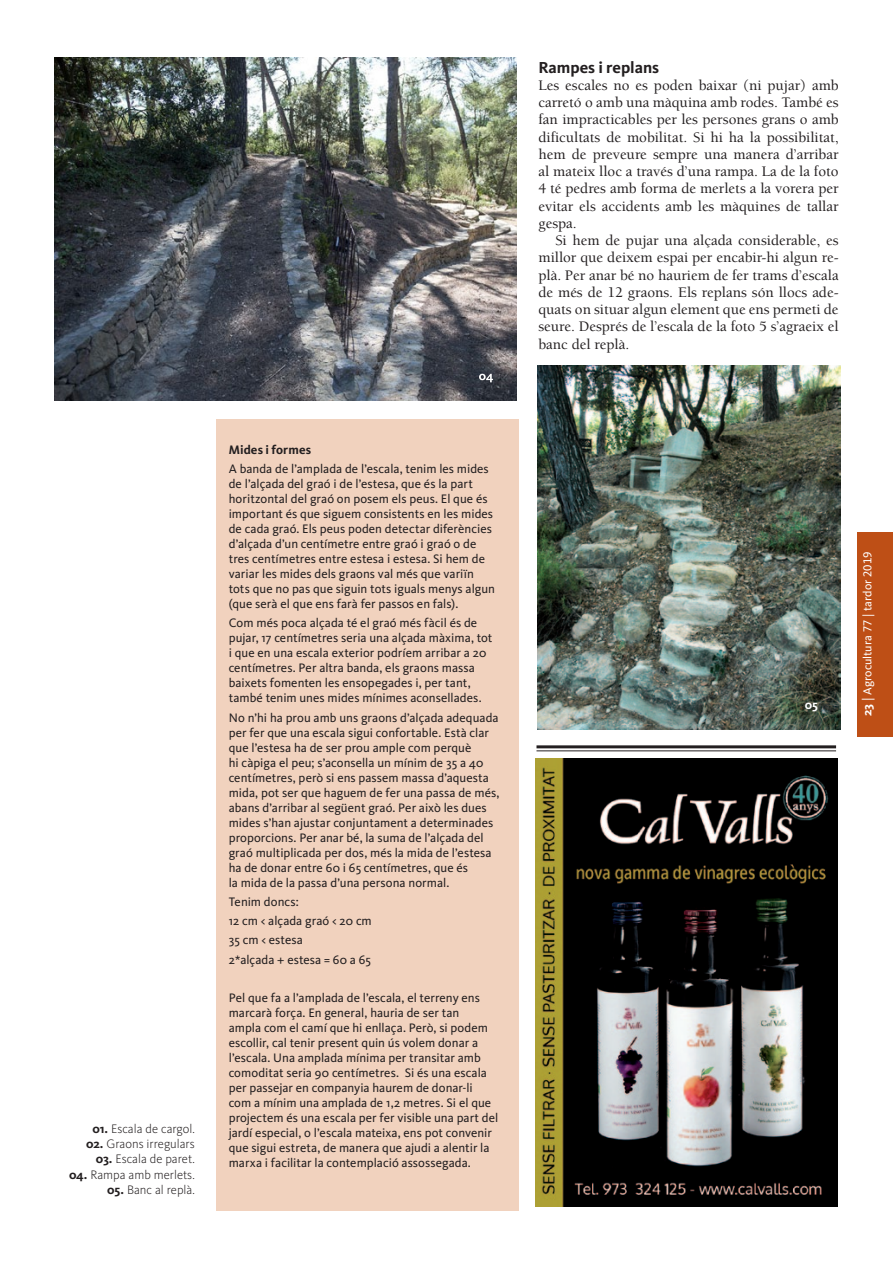
<style>
.page{position:relative;width:893px;height:1263px;background:#fff}
.page>*{position:absolute;margin:0;border:0;box-sizing:border-box;transform-origin:0 0}
.t1{font:700 16.5px "Kievit OT";color:#231f20}
.t2{font:500 15px/17.2px "Berkeley";color:#231f20;text-align:justify}
.t3{font:12.75px/15px "Kievit OT";letter-spacing:.005em;color:#231f20}
.t4{font:300 12.75px "Kievit OT";color:#231f20}
.t5{font:700 12.75px "Kievit OT";letter-spacing:.01em;color:#231f20}
.t6{font:700 12.75px "Kievit OT";color:#fff}
.t7{font:12px "Kievit OT";color:#fff}
.s1{font-weight:700}
.s2{font-weight:700;font-size:12.75px}
.s3{font-size:12.75px}
</style>
<div class="page">
<img style="left:54px;top:58px;width:462px;height:342px">
<div style="left:216px;top:420px;width:302px;height:791px;background:#f1d2be"></div>
<div style="left:857px;top:532px;width:36px;height:205px;background:#be4f16"></div>
<svg style="left:479px;top:374px;width:14px;height:8px"></svg>
<img style="left:535px;top:758px;width:302px;height:449px">
<hr style="left:536px;top:745px;width:300px;height:3px;background:#231f20">
<hr style="left:536px;top:750px;width:300px;height:1px;background:#231f20">
<img style="left:537px;top:366px;width:304px;height:363px">
<div style="left:799px;top:697px;width:28px;height:25px;background:#231f20;opacity:.75"></div>
<p class="t4" style="left:92px;top:1121px;width:104px"><span class="s1">01.</span> Escala de cargol.</p>
<p class="t4" style="left:86px;top:1136px;width:110px"><span class="s1">02.</span> Graons irregulars</p>
<p class="t4" style="left:96px;top:1151px;width:101px"><span class="s1">03.</span> Escala de paret.</p>
<p class="t4" style="left:69px;top:1167px;width:127px"><span class="s1">04.</span> Rampa amb merlets.</p>
<p class="t4" style="left:107px;top:1182px;width:89px"><span class="s1">05.</span> Banc al replà.</p>
<p class="t5" style="left:229px;top:442px;width:84px">Mides i formes</p>
<p class="t3" style="left:229px;top:461px;width:268px">A banda de l’amplada de l’escala, tenim les mides de l’alçada del graó i de l’estesa, que és la part horitzontal del graó on posem els peus. El que és important és que siguem consistents en les mides de cada graó. Els peus poden detectar diferències d’alçada d’un centímetre entre graó i graó o de tres centímetres entre estesa i estesa. Si hem de variar les mides dels graons val més que variïn tots que no pas que siguin tots iguals menys algun (que serà el que ens farà fer passos en fals).</p>
<p class="t3" style="left:229px;top:615px;width:265px">Com més poca alçada té el graó més fàcil és de pujar, 17 centímetres seria una alçada màxima, tot i que en una escala exterior podríem arribar a 20 centímetres. Per altra banda, els graons massa baixets fomenten les ensopegades i, per tant, també tenim unes mides mínimes aconsellades.</p>
<p class="t3" style="left:229px;top:710px;width:272px">No n’hi ha prou amb uns graons d’alçada adequada per fer que una escala sigui confortable. Està clar que l’estesa ha de ser prou ample com perquè<br>hi càpiga el peu; s’aconsella un mínim de 35 a 40 centímetres, però si ens passem massa d’aquesta mida, pot ser que haguem de fer una passa de més, abans d’arribar al següent graó. Per això les dues mides s’han ajustar conjuntament a determinades proporcions. Per anar bé, la suma de l’alçada del graó multiplicada per dos, més la mida de l’estesa ha de donar entre 60 i 65 centímetres, que és<br>la mida de la passa d’una persona normal.</p>
<p class="t3" style="left:229px;top:892px;width:145px;line-height:19.2px">Tenim doncs:<br>12 cm &lt; alçada graó &lt; 20 cm<br>35 cm &lt; estesa<br>2*alçada + estesa = 60 a 65</p>
<p class="t3" style="left:229px;top:990px;width:271px">Pel que fa a l’amplada de l’escala, el terreny ens marcarà força. En general, hauria de ser tan<br>ampla com el camí que hi enllaça. Però, si podem escollir, cal tenir present quin ús volem donar a l’escala. Una amplada mínima per transitar amb comoditat seria 90 centímetres. Si és una escala per passejar en companyia haurem de donar-li com a mínim una amplada de 1,2 metres. Si el que projectem és una escala per fer visible una part del jardí especial, o l’escala mateixa, ens pot convenir que sigui estreta, de manera que ajudi a alentir la marxa i facilitar la contemplació assossegada.</p>
<p class="t1" style="left:538px;top:57px;width:122px">Rampes i replans</p>
<p class="t2" style="left:538px;top:77px;width:302px">Les escales no es poden baixar (ni pujar) amb carretó o amb una màquina amb rodes. També es fan impracticables per les persones grans o amb dificultats de mobilitat. Si hi ha la possibilitat, hem de preveure sempre una manera d’arribar al mateix lloc a través d’una rampa. La de la foto 4 té pedres amb forma de merlets a la vorera per evitar els accidents amb les màquines de tallar gespa.</p>
<p class="t2" style="left:538px;top:232px;width:302px;text-indent:17px">Si hem de pujar una alçada considerable, es millor que deixem espai per encabir-hi algun re&shy;plà. Per anar bé no hauriem de fer trams d’escala de més de 12 graons. Els replans són llocs ade&shy;quats on situar algun element que ens permeti de seure. Després de l’escala de la foto 5 s’agraeix el banc del replà.</p>
<p class="t6" style="left:805px;top:697px;width:15px">05</p>
<p class="t7" style="left:860px;top:716px;width:166px;rotate:-90deg"><span class="s2">23</span> <span class="s3">|</span> Agrocultura 77 | tardor 2019</p>
</div>
